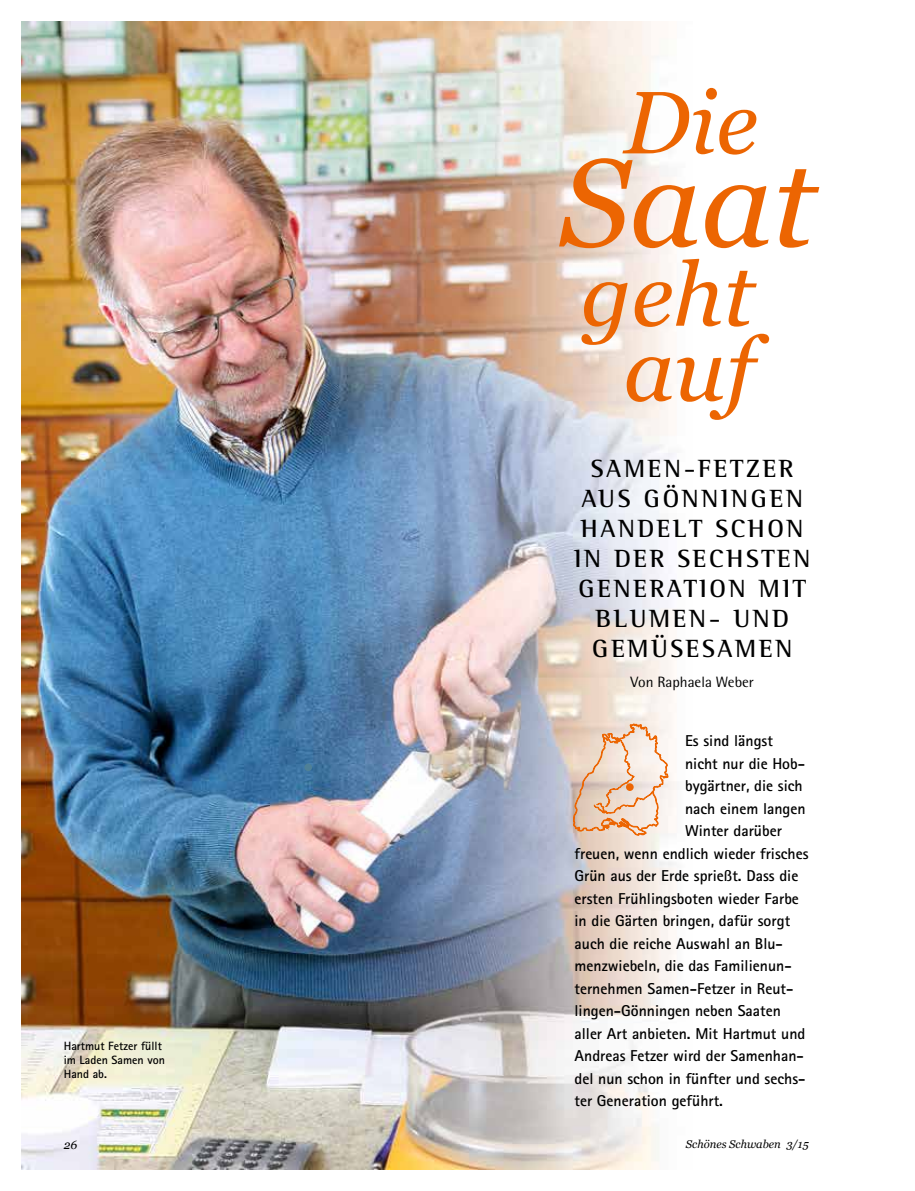
<style>
.page{position:relative;width:915px;height:1191px;background:#fff}
.page>*{position:absolute;margin:0;border:0;box-sizing:border-box;transform-origin:0 0}
.t1{font:italic 124.5px "Georgia";color:#ec6502}
.t2{font:italic 88.5px/75px "Georgia";color:#ec6502;text-align:center}
.t3{font:700 25.5px/30px "Rotis Semi Serif Std";letter-spacing:.1em;color:#000;text-align:center}
.t4{font:700 15.75px "Rotis Sans Serif Std";color:#000}
.t5{font:15px "Rotis Semi Sans Std";color:#000}
.t6{font:700 12px/14.2px "Rotis Sans Serif Std";color:#000}
.t7{font:italic 12px "Georgia";color:#000}
.t8{font:italic 11.25px "Georgia";color:#000}
</style>
<div class="page">
<img style="left:21px;top:21px;width:656px;height:1148px">
<svg style="left:573px;top:723px;width:95px;height:112px;background:#edd0ba"></svg>
<div style="left:304px;top:763px;width:8px;height:8px;background:#4f8096;border-radius:50%"></div>
<svg style="left:625px;top:783px;width:8px;height:8px"></svg>
<h2 class="t2" style="left:623px;top:82px;width:136px">Die</h2>
<h1 class="t1" style="left:559px;top:113px;width:257px">Saat</h1>
<h2 class="t2" style="left:580px;top:254px;width:175px">geht auf</h2>
<p class="t6" style="left:64px;top:1038px;width:103px">Hartmut Fetzer füllt im Laden Samen von<br>Hand ab.</p>
<h3 class="t3" style="left:574px;top:453px;width:238px">SAMEN-FETZER<br>AUS GÖNNINGEN<br>HANDELT SCHON<br>IN DER SECHSTEN<br>GENERATION MIT<br>BLUMEN- UND<br>GEMÜSESAMEN</h3>
<p class="t5" style="left:630px;top:672px;width:125px">Von Raphaela Weber</p>
<p class="t4" style="left:684px;top:730px;width:89px">Es sind längst</p>
<p class="t4" style="left:684px;top:753px;width:121px">nicht nur die Hob-</p>
<p class="t4" style="left:684px;top:775px;width:119px">bygärtner, die sich</p>
<p class="t4" style="left:684px;top:798px;width:122px">nach einem langen</p>
<p class="t4" style="left:684px;top:820px;width:98px">Winter darüber</p>
<p class="t4" style="left:574px;top:843px;width:235px">freuen, wenn endlich wieder frisches</p>
<p class="t4" style="left:574px;top:865px;width:225px">Grün aus der Erde sprießt. Dass die</p>
<p class="t4" style="left:574px;top:888px;width:226px">ersten Frühlingsboten wieder Farbe</p>
<p class="t4" style="left:574px;top:911px;width:217px">in die Gärten bringen, dafür sorgt</p>
<p class="t4" style="left:574px;top:933px;width:210px">auch die reiche Auswahl an Blu-</p>
<p class="t4" style="left:574px;top:956px;width:218px">menzwiebeln, die das Familienun-</p>
<p class="t4" style="left:574px;top:978px;width:220px">ternehmen Samen-Fetzer in Reut-</p>
<p class="t4" style="left:574px;top:1001px;width:208px">lingen-Gönningen neben Saaten</p>
<p class="t4" style="left:574px;top:1023px;width:232px">aller Art anbieten. Mit Hartmut und</p>
<p class="t4" style="left:574px;top:1046px;width:231px">Andreas Fetzer wird der Samenhan-</p>
<p class="t4" style="left:574px;top:1068px;width:232px">del nun schon in fünfter und sechs-</p>
<p class="t4" style="left:574px;top:1091px;width:150px">ter Generation geführt.</p>
<p class="t7" style="left:64px;top:1136px;width:15px">26</p>
<p class="t8" style="left:685px;top:1136px;width:124px">Schönes Schwaben 3/15</p>
</div>
